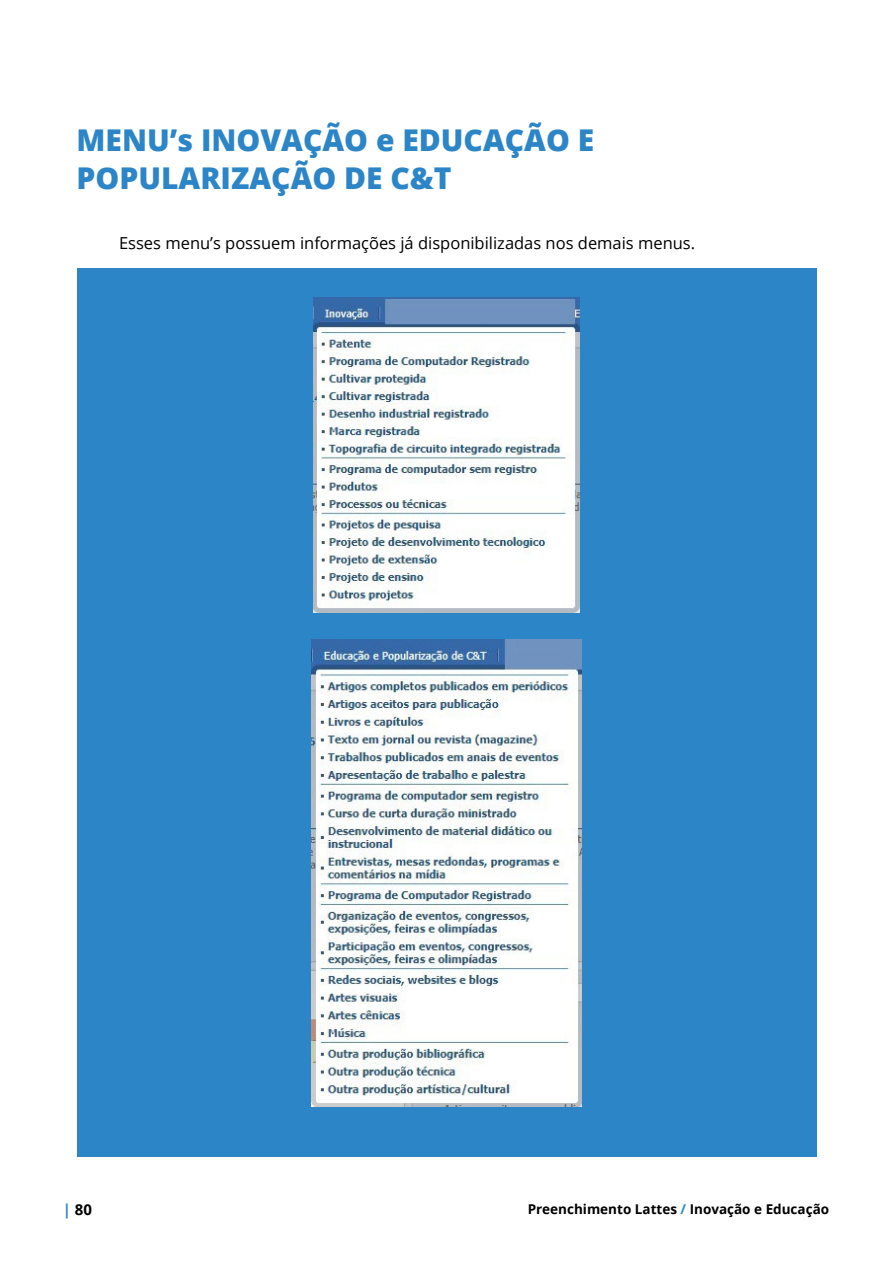
<style>
.page{position:relative;width:893px;height:1263px;background:#fff}
.page>*{position:absolute;margin:0;border:0;box-sizing:border-box;transform-origin:0 0}
.t1{font:800 30px/37.5px "Open Sans";color:#2c85c7}
.t2{font:16.5px "Open Sans";color:#000}
.t3{font:700 15px "Open Sans";color:#000}
.t4{font:700 13.5px "Open Sans";color:#000}
.s1{color:#2c85c7}
</style>
<div class="page">
<div style="left:77px;top:268px;width:739px;height:889px;background:#2c85c7"></div>
<img style="left:314px;top:297px;width:265px;height:316px">
<img style="left:312px;top:639px;width:269px;height:468px">
<h1 class="t1" style="left:77px;top:120px;width:519px">MENU’s INOVAÇÃO e EDUCAÇÃO E<br>POPULARIZAÇÃO DE C&amp;T</h1>
<p class="t2" style="left:119px;top:231px;width:578px">Esses menu’s possuem informações já disponibilizadas nos demais menus.</p>
<p class="t3" style="left:63px;top:1199px;width:31px"><span class="s1">|</span> 80</p>
<p class="t4" style="left:528px;top:1199px;width:303px">Preenchimento Lattes <span class="s1">/</span> Inovação e Educação</p>
</div>
